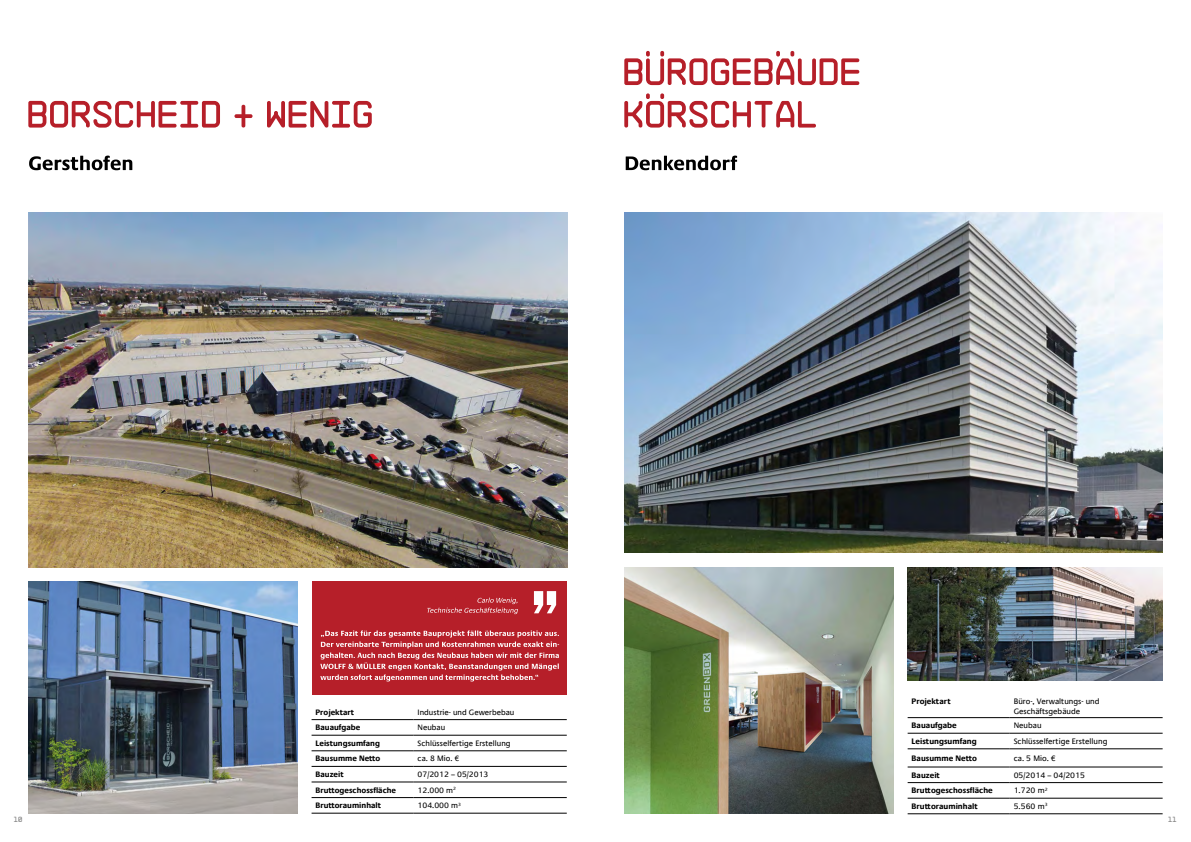
<style>
.page{position:relative;width:1191px;height:842px;background:#fff}
.page>*{position:absolute;margin:0;border:0;box-sizing:border-box;transform-origin:0 0}
.t1{font:8px/10px "Praxis Com";color:#000}
.t2{font:700 8px "Praxis Com";color:#000}
.t3{font:7.9px "Praxis Com";color:#000}
.t4{font:700 7.9px "Praxis Com";color:#000}
.t5{font:7.5px "NB55 RMS";color:#878787}
</style>
<div class="page">
<img style="left:28px;top:213px;width:539px;height:354px">
<img style="left:28px;top:581px;width:270px;height:233px">
<img style="left:624px;top:213px;width:538px;height:340px">
<img style="left:624px;top:567px;width:269px;height:247px">
<img style="left:907px;top:567px;width:255px;height:113px">
<svg style="left:29px;top:156px;width:103px;height:14px"></svg>
<svg style="left:28px;top:100px;width:344px;height:28px"></svg>
<div style="left:312px;top:581px;width:254px;height:113px;background:#b61f29"></div>
<svg style="left:320px;top:630px;width:239px;height:51px"></svg>
<svg style="left:534px;top:591px;width:22px;height:22px"></svg>
<svg style="left:427px;top:598px;width:91px;height:16px"></svg>
<svg style="left:625px;top:156px;width:112px;height:14px"></svg>
<svg style="left:624px;top:93px;width:192px;height:35px"></svg>
<svg style="left:624px;top:50px;width:236px;height:36px"></svg>
<hr style="left:311px;top:719px;width:103px;height:1px;background:#000">
<hr style="left:414px;top:719px;width:153px;height:1px;background:#000">
<hr style="left:311px;top:735px;width:103px;height:1px;background:#000">
<hr style="left:414px;top:735px;width:153px;height:1px;background:#000">
<hr style="left:311px;top:751px;width:103px;height:1px;background:#000">
<hr style="left:414px;top:751px;width:153px;height:1px;background:#000">
<hr style="left:311px;top:766px;width:103px;height:1px;background:#000">
<hr style="left:414px;top:766px;width:153px;height:1px;background:#000">
<hr style="left:311px;top:782px;width:103px;height:1px;background:#000">
<hr style="left:414px;top:782px;width:153px;height:1px;background:#000">
<hr style="left:311px;top:797px;width:103px;height:1px;background:#000">
<hr style="left:414px;top:797px;width:153px;height:1px;background:#000">
<hr style="left:311px;top:813px;width:103px;height:1px;background:#000">
<hr style="left:414px;top:813px;width:153px;height:1px;background:#000">
<hr style="left:907px;top:717px;width:102px;height:1px;background:#000">
<hr style="left:1009px;top:717px;width:153px;height:1px;background:#000">
<hr style="left:907px;top:733px;width:102px;height:1px;background:#000">
<hr style="left:1009px;top:733px;width:153px;height:1px;background:#000">
<hr style="left:907px;top:749px;width:102px;height:1px;background:#000">
<hr style="left:1009px;top:749px;width:153px;height:1px;background:#000">
<hr style="left:907px;top:767px;width:102px;height:1px;background:#000">
<hr style="left:1009px;top:767px;width:153px;height:1px;background:#000">
<hr style="left:907px;top:782px;width:102px;height:1px;background:#000">
<hr style="left:1009px;top:782px;width:153px;height:1px;background:#000">
<hr style="left:907px;top:798px;width:102px;height:1px;background:#000">
<hr style="left:1009px;top:798px;width:153px;height:1px;background:#000">
<hr style="left:907px;top:814px;width:102px;height:1px;background:#000">
<hr style="left:1009px;top:814px;width:153px;height:1px;background:#000">
<p class="t4" style="left:315px;top:707px;width:40px">Projektart</p>
<p class="t3" style="left:417px;top:707px;width:98px">Industrie- und Gewerbebau</p>
<p class="t4" style="left:315px;top:723px;width:46px">Bauaufgabe</p>
<p class="t3" style="left:417px;top:723px;width:29px">Neubau</p>
<p class="t4" style="left:315px;top:738px;width:66px">Leistungsumfang</p>
<p class="t3" style="left:417px;top:738px;width:94px">Schlüsselfertige Erstellung</p>
<p class="t4" style="left:315px;top:754px;width:66px">Bausumme Netto</p>
<p class="t3" style="left:417px;top:754px;width:43px">ca. 8 Mio. €</p>
<p class="t4" style="left:315px;top:770px;width:30px">Bauzeit</p>
<p class="t3" style="left:417px;top:770px;width:72px">07/2012 – 05/2013</p>
<p class="t4" style="left:315px;top:785px;width:82px">Bruttogeschossfläche</p>
<p class="t3" style="left:417px;top:785px;width:40px">12.000 m<sup>2</sup></p>
<p class="t4" style="left:315px;top:801px;width:67px">Bruttorauminhalt</p>
<p class="t3" style="left:417px;top:801px;width:45px">104.000 m<sup>3</sup></p>
<p class="t2" style="left:911px;top:696px;width:41px">Projektart</p>
<p class="t1" style="left:1013px;top:696px;width:87px">Büro-, Verwaltungs- und<br>Geschäftsgebäude</p>
<p class="t2" style="left:911px;top:721px;width:47px">Bauaufgabe</p>
<p class="t1" style="left:1013px;top:721px;width:29px">Neubau</p>
<p class="t2" style="left:911px;top:736px;width:67px">Leistungsumfang</p>
<p class="t1" style="left:1013px;top:736px;width:95px">Schlüsselfertige Erstellung</p>
<p class="t2" style="left:911px;top:753px;width:67px">Bausumme Netto</p>
<p class="t1" style="left:1013px;top:753px;width:44px">ca. 5 Mio. €</p>
<p class="t2" style="left:911px;top:770px;width:30px">Bauzeit</p>
<p class="t1" style="left:1013px;top:770px;width:73px">05/2014 – 04/2015</p>
<p class="t2" style="left:911px;top:786px;width:83px">Bruttogeschossfläche</p>
<p class="t1" style="left:1013px;top:786px;width:35px">1.720 m<sup>2</sup></p>
<p class="t2" style="left:911px;top:801px;width:68px">Bruttorauminhalt</p>
<p class="t1" style="left:1013px;top:801px;width:35px">5.560 m<sup>3</sup></p>
<p class="t5" style="left:14px;top:815px;width:10px">10</p>
<p class="t5" style="left:1168px;top:815px;width:10px">11</p>
</div>
